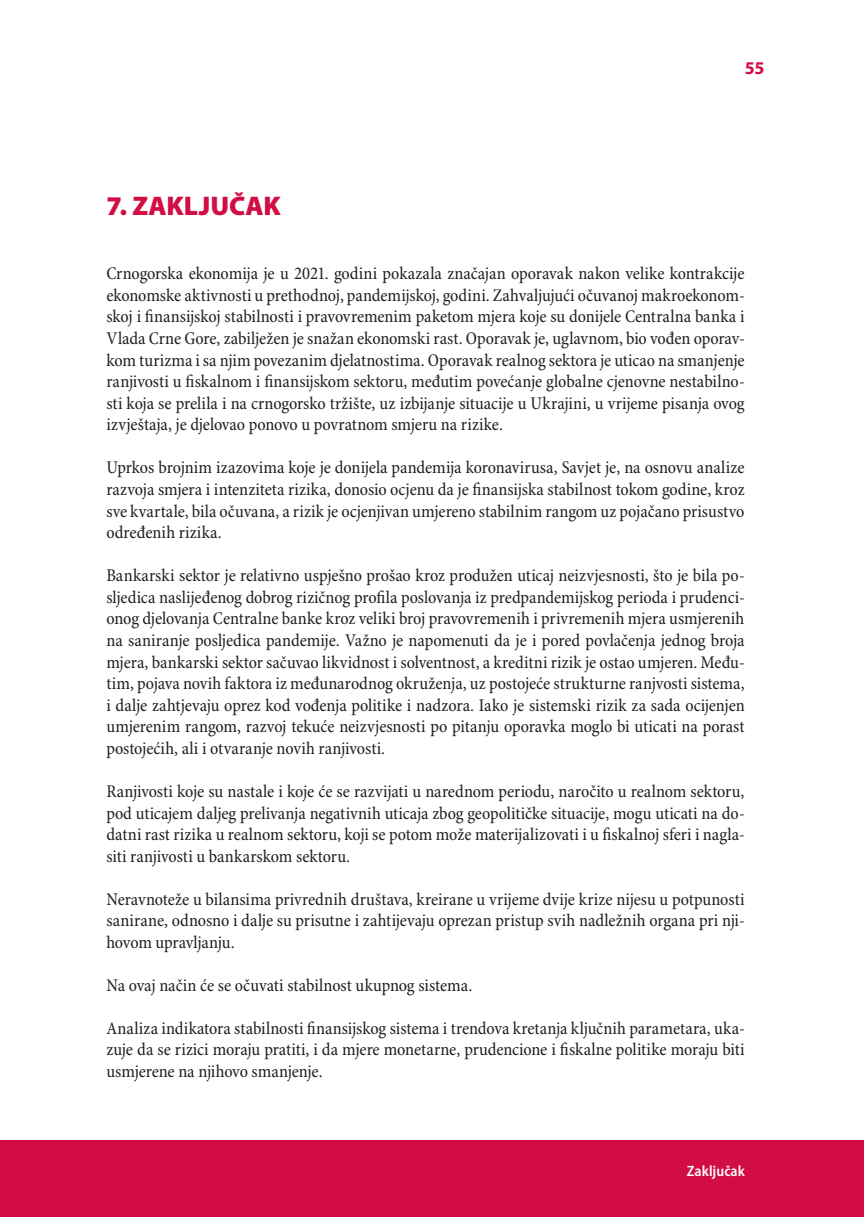
<style>
.page{position:relative;width:864px;height:1217px;background:#fff}
.page>*{position:absolute;margin:0;border:0;box-sizing:border-box;transform-origin:0 0}
.t1{font:900 27px "Myriad Pro";color:#d20d44}
.t2{font:condensed 18px/21.6px "Minion Pro";letter-spacing:-.005em;color:#231f20;text-align:justify}
.t3{font:700 18px "Myriad Pro";color:#d20d44}
.t4{font:600 semi-condensed 15px "Myriad Pro";color:#fff}
</style>
<div class="page">
<div style="left:0;top:1140px;width:863px;height:76px;background:#d20d44"></div>
<h1 class="t1" style="left:106px;top:190px;width:176px">7. ZAKLJUČAK</h1>
<p class="t3" style="left:744px;top:56px;width:21px">55</p>
<p class="t2" style="left:106px;top:263px;width:639px">Crnogorska ekonomija je u 2021. godini pokazala značajan oporavak nakon velike kontrakcije ekonomske aktivnosti u prethodnoj, pandemijskoj, godini. Zahvaljujući očuvanoj makroekonom&shy;skoj i finansijskoj stabilnosti i pravovremenim paketom mjera koje su donijele Centralna banka i Vlada Crne Gore, zabilježen je snažan ekonomski rast. Oporavak je, uglavnom, bio vođen oporav&shy;kom turizma i sa njim povezanim djelatnostima. Oporavak realnog sektora je uticao na smanjenje ranjivosti u fiskalnom i finansijskom sektoru, međutim povećanje globalne cjenovne nestabilno&shy;sti koja se prelila i na crnogorsko tržište, uz izbijanje situacije u Ukrajini, u vrijeme pisanja ovog izvještaja, je djelovao ponovo u povratnom smjeru na rizike.</p>
<p class="t2" style="left:106px;top:457px;width:639px">Uprkos brojnim izazovima koje je donijela pandemija koronavirusa, Savjet je, na osnovu analize razvoja smjera i intenziteta rizika, donosio ocjenu da je finansijska stabilnost tokom godine, kroz sve kvartale, bila očuvana, a rizik je ocjenjivan umjereno stabilnim rangom uz pojačano prisustvo određenih rizika.</p>
<p class="t2" style="left:106px;top:565px;width:639px">Bankarski sektor je relativno uspješno prošao kroz produžen uticaj neizvjesnosti, što je bila po&shy;sljedica naslijeđenog dobrog rizičnog profila poslovanja iz predpandemijskog perioda i prudenci&shy;onog djelovanja Centralne banke kroz veliki broj pravovremenih i privremenih mjera usmjerenih na saniranje posljedica pandemije. Važno je napomenuti da je i pored povlačenja jednog broja mjera, bankarski sektor sačuvao likvidnost i solventnost, a kreditni rizik je ostao umjeren. Među&shy;tim, pojava novih faktora iz međunarodnog okruženja, uz postojeće strukturne ranjvosti sistema, i dalje zahtjevaju oprez kod vođenja politike i nadzora. Iako je sistemski rizik za sada ocijenjen umjerenim rangom, razvoj tekuće neizvjesnosti po pitanju oporavka moglo bi uticati na porast postojećih, ali i otvaranje novih ranjivosti.</p>
<p class="t2" style="left:106px;top:780px;width:639px">Ranjivosti koje su nastale i koje će se razvijati u narednom periodu, naročito u realnom sektoru, pod uticajem daljeg prelivanja negativnih uticaja zbog geopolitičke situacije, mogu uticati na do&shy;datni rast rizika u realnom sektoru, koji se potom može materijalizovati i u fiskalnoj sferi i nagla&shy;siti ranjivosti u bankarskom sektoru.</p>
<p class="t2" style="left:106px;top:888px;width:639px">Neravnoteže u bilansima privrednih društava, kreirane u vrijeme dvije krize nijesu u potpunosti sanirane, odnosno i dalje su prisutne i zahtijevaju oprezan pristup svih nadležnih organa pri nji&shy;hovom upravljanju.</p>
<p class="t2" style="left:106px;top:974px;width:367px">Na ovaj način će se očuvati stabilnost ukupnog sistema.</p>
<p class="t2" style="left:106px;top:1017px;width:639px">Analiza indikatora stabilnosti finansijskog sistema i trendova kretanja ključnih parametara, uka&shy;zuje da se rizici moraju pratiti, i da mjere monetarne, prudencione i fiskalne politike moraju biti usmjerene na njihovo smanjenje.</p>
<p class="t4" style="left:686px;top:1161px;width:59px">Zaključak</p>
</div>
